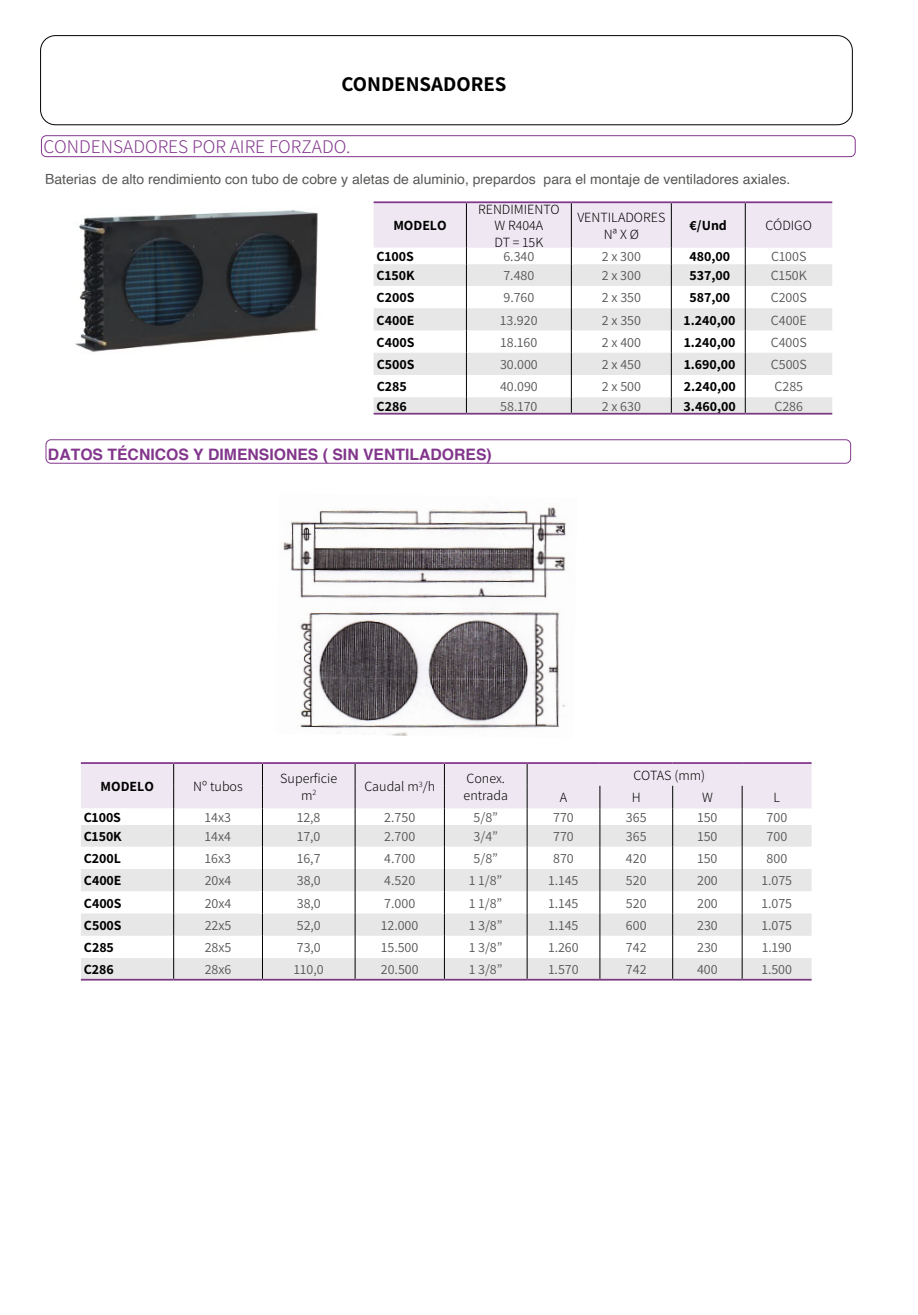
<style>
.page{position:relative;width:918px;height:1315px;background:#fff}
.page>*{position:absolute;margin:0;border:0;box-sizing:border-box;transform-origin:0 0}
.t1{font:700 21px "Assistant";color:#000}
.t2{font:300 19.25px "Assistant";color:#82368c}
.t3{font:700 15.75px "Helvetica";color:#82368c}
.t4{font:14px "Assistant";color:#575756}
.t5{font:700 14px "Assistant";color:#000}
.t6{font:14px "Helvetica";color:#575756}
.t7{font:300 14px/16.8px "Assistant";color:#000;text-align:center}
</style>
<div class="page">
<div style="left:40px;top:35px;width:813px;height:90px;border:1px solid #000;border-radius:15px"></div>
<div style="left:41px;top:135px;width:814px;height:22px;border:1px solid #82368c;border-radius:5px"></div>
<img style="left:75px;top:210px;width:243px;height:142px">
<svg style="left:374px;top:203px;width:458px;height:210px"></svg>
<hr style="left:374px;top:413px;width:92px;height:1px;background:#7a3a81">
<hr style="left:466px;top:413px;width:105px;height:1px;background:#7a3a81">
<hr style="left:571px;top:413px;width:100px;height:1px;background:#7a3a81">
<hr style="left:671px;top:413px;width:74px;height:1px;background:#7a3a81">
<hr style="left:745px;top:413px;width:87px;height:1px;background:#7a3a81">
<hr style="left:374px;top:201px;width:92px;height:2px;background:#82368c">
<hr style="left:466px;top:201px;width:105px;height:2px;background:#82368c">
<hr style="left:571px;top:201px;width:100px;height:2px;background:#82368c">
<hr style="left:671px;top:201px;width:74px;height:2px;background:#82368c">
<hr style="left:745px;top:201px;width:87px;height:2px;background:#82368c">
<div style="left:46px;top:439px;width:805px;height:24px;border:1px solid #82368c;border-radius:5px"></div>
<img style="left:283px;top:507px;width:283px;height:229px">
<svg style="left:81px;top:764px;width:730px;height:215px"></svg>
<hr style="left:81px;top:979px;width:93px;height:1px;background:#7a3a81">
<hr style="left:174px;top:979px;width:88px;height:1px;background:#7a3a81">
<hr style="left:262px;top:979px;width:93px;height:1px;background:#7a3a81">
<hr style="left:355px;top:979px;width:89px;height:1px;background:#7a3a81">
<hr style="left:444px;top:979px;width:83px;height:1px;background:#7a3a81">
<hr style="left:527px;top:979px;width:73px;height:1px;background:#7a3a81">
<hr style="left:600px;top:979px;width:72px;height:1px;background:#7a3a81">
<hr style="left:672px;top:979px;width:70px;height:1px;background:#7a3a81">
<hr style="left:742px;top:979px;width:69px;height:1px;background:#7a3a81">
<hr style="left:81px;top:762px;width:93px;height:2px;background:#82368c">
<hr style="left:174px;top:762px;width:88px;height:2px;background:#82368c">
<hr style="left:262px;top:762px;width:93px;height:2px;background:#82368c">
<hr style="left:355px;top:762px;width:89px;height:2px;background:#82368c">
<hr style="left:444px;top:762px;width:83px;height:2px;background:#82368c">
<hr style="left:527px;top:762px;width:73px;height:2px;background:#82368c">
<hr style="left:600px;top:762px;width:72px;height:2px;background:#82368c">
<hr style="left:672px;top:762px;width:70px;height:2px;background:#82368c">
<hr style="left:742px;top:762px;width:69px;height:2px;background:#82368c">
<h1 class="t1" style="left:341px;top:70px;width:167px">CONDENSADORES</h1>
<h2 class="t2" style="left:43px;top:134px;width:309px">CONDENSADORES POR AIRE FORZADO.</h2>
<p class="t6" style="left:45px;top:168px;width:747px">Baterias de alto rendimiento con tubo de cobre y aletas de aluminio, prepardos para el montaje de ventiladores axiales.</p>
<p class="t5" style="left:393px;top:216px;width:55px">MODELO</p>
<p class="t7" style="left:478px;top:200px;width:83px">RENDIMIENTO<br>W R404A<br>DT = 15K</p>
<p class="t7" style="left:577px;top:208px;width:89px">VENTILADORES<br>Nª X Ø</p>
<p class="t5" style="left:689px;top:216px;width:39px">€/Und</p>
<p class="t7" style="left:765px;top:217px;width:48px">CÓDIGO</p>
<p class="t5" style="left:377px;top:247px;width:39px">C100S</p>
<p class="t4" style="left:503px;top:247px;width:32px">6.340</p>
<p class="t4" style="left:602px;top:247px;width:41px">2 x 300</p>
<p class="t5" style="left:689px;top:247px;width:42px">480,00</p>
<p class="t4" style="left:771px;top:247px;width:37px">C100S</p>
<p class="t5" style="left:377px;top:266px;width:39px">C150K</p>
<p class="t4" style="left:503px;top:266px;width:32px">7.480</p>
<p class="t4" style="left:602px;top:266px;width:41px">2 x 300</p>
<p class="t5" style="left:689px;top:266px;width:42px">537,00</p>
<p class="t4" style="left:771px;top:266px;width:38px">C150K</p>
<p class="t5" style="left:377px;top:288px;width:39px">C200S</p>
<p class="t4" style="left:503px;top:288px;width:32px">9.760</p>
<p class="t4" style="left:602px;top:288px;width:41px">2 x 350</p>
<p class="t5" style="left:689px;top:288px;width:42px">587,00</p>
<p class="t4" style="left:771px;top:288px;width:38px">C200S</p>
<p class="t5" style="left:377px;top:310px;width:39px">C400E</p>
<p class="t4" style="left:500px;top:310px;width:39px">13.920</p>
<p class="t4" style="left:602px;top:310px;width:41px">2 x 350</p>
<p class="t5" style="left:684px;top:310px;width:53px">1.240,00</p>
<p class="t4" style="left:771px;top:310px;width:37px">C400E</p>
<p class="t5" style="left:377px;top:332px;width:39px">C400S</p>
<p class="t4" style="left:500px;top:332px;width:38px">18.160</p>
<p class="t4" style="left:602px;top:332px;width:41px">2 x 400</p>
<p class="t5" style="left:684px;top:332px;width:53px">1.240,00</p>
<p class="t4" style="left:771px;top:332px;width:38px">C400S</p>
<p class="t5" style="left:377px;top:355px;width:39px">C500S</p>
<p class="t4" style="left:500px;top:355px;width:39px">30.000</p>
<p class="t4" style="left:602px;top:355px;width:41px">2 x 450</p>
<p class="t5" style="left:684px;top:355px;width:53px">1.690,00</p>
<p class="t4" style="left:771px;top:355px;width:38px">C500S</p>
<p class="t5" style="left:377px;top:377px;width:32px">C285</p>
<p class="t4" style="left:500px;top:377px;width:39px">40.090</p>
<p class="t4" style="left:602px;top:377px;width:41px">2 x 500</p>
<p class="t5" style="left:684px;top:377px;width:54px">2.240,00</p>
<p class="t4" style="left:774px;top:377px;width:30px">C285</p>
<p class="t5" style="left:377px;top:396px;width:32px">C286</p>
<p class="t4" style="left:500px;top:396px;width:39px">58.170</p>
<p class="t4" style="left:602px;top:396px;width:41px">2 x 630</p>
<p class="t5" style="left:683px;top:396px;width:54px">3.460,00</p>
<p class="t4" style="left:774px;top:396px;width:30px">C286</p>
<p class="t3" style="left:48px;top:442px;width:445px">DATOS TÉCNICOS Y DIMENSIONES ( SIN VENTILADORES)</p>
<p class="t5" style="left:101px;top:777px;width:55px">MODELO</p>
<p class="t7" style="left:193px;top:777px;width:51px">Nº tubos</p>
<p class="t7" style="left:280px;top:769px;width:59px">Superficie m<sup>2</sup></p>
<p class="t7" style="left:364px;top:777px;width:72px">Caudal m<sup>3</sup>/h</p>
<p class="t7" style="left:463px;top:769px;width:46px;text-align:left">Conex. entrada</p>
<p class="t7" style="left:633px;top:766px;width:73px">COTAS (mm)</p>
<p class="t7" style="left:560px;top:788px;width:9px">A</p>
<p class="t7" style="left:632px;top:788px;width:10px">H</p>
<p class="t7" style="left:702px;top:788px;width:12px">W</p>
<p class="t7" style="left:773px;top:788px;width:8px">L</p>
<p class="t5" style="left:84px;top:807px;width:39px">C100S</p>
<p class="t4" style="left:205px;top:807px;width:28px">14x3</p>
<p class="t4" style="left:297px;top:807px;width:25px">12,8</p>
<p class="t4" style="left:384px;top:807px;width:32px">2.750</p>
<p class="t4" style="left:473px;top:807px;width:26px">5/8”</p>
<p class="t4" style="left:553px;top:807px;width:22px">770</p>
<p class="t4" style="left:626px;top:807px;width:22px">365</p>
<p class="t4" style="left:697px;top:807px;width:22px">150</p>
<p class="t4" style="left:766px;top:807px;width:22px">700</p>
<p class="t5" style="left:84px;top:827px;width:39px">C150K</p>
<p class="t4" style="left:205px;top:827px;width:28px">14x4</p>
<p class="t4" style="left:297px;top:827px;width:25px">17,0</p>
<p class="t4" style="left:384px;top:827px;width:32px">2.700</p>
<p class="t4" style="left:473px;top:827px;width:26px">3/4”</p>
<p class="t4" style="left:553px;top:827px;width:22px">770</p>
<p class="t4" style="left:626px;top:827px;width:22px">365</p>
<p class="t4" style="left:697px;top:827px;width:22px">150</p>
<p class="t4" style="left:766px;top:827px;width:22px">700</p>
<p class="t5" style="left:84px;top:849px;width:39px">C200L</p>
<p class="t4" style="left:205px;top:849px;width:28px">16x3</p>
<p class="t4" style="left:297px;top:849px;width:25px">16,7</p>
<p class="t4" style="left:384px;top:849px;width:32px">4.700</p>
<p class="t4" style="left:473px;top:849px;width:26px">5/8”</p>
<p class="t4" style="left:553px;top:849px;width:22px">870</p>
<p class="t4" style="left:626px;top:849px;width:22px">420</p>
<p class="t4" style="left:697px;top:849px;width:22px">150</p>
<p class="t4" style="left:766px;top:849px;width:22px">800</p>
<p class="t5" style="left:84px;top:871px;width:39px">C400E</p>
<p class="t4" style="left:205px;top:871px;width:28px">20x4</p>
<p class="t4" style="left:297px;top:871px;width:26px">38,0</p>
<p class="t4" style="left:384px;top:871px;width:32px">4.520</p>
<p class="t4" style="left:469px;top:871px;width:34px">1 1/8”</p>
<p class="t4" style="left:548px;top:871px;width:31px">1.145</p>
<p class="t4" style="left:626px;top:871px;width:22px">520</p>
<p class="t4" style="left:697px;top:871px;width:22px">200</p>
<p class="t4" style="left:762px;top:871px;width:32px">1.075</p>
<p class="t5" style="left:84px;top:893px;width:39px">C400S</p>
<p class="t4" style="left:205px;top:893px;width:28px">20x4</p>
<p class="t4" style="left:297px;top:893px;width:26px">38,0</p>
<p class="t4" style="left:384px;top:893px;width:32px">7.000</p>
<p class="t4" style="left:469px;top:893px;width:34px">1 1/8”</p>
<p class="t4" style="left:548px;top:893px;width:31px">1.145</p>
<p class="t4" style="left:626px;top:893px;width:22px">520</p>
<p class="t4" style="left:697px;top:893px;width:22px">200</p>
<p class="t4" style="left:762px;top:893px;width:32px">1.075</p>
<p class="t5" style="left:84px;top:915px;width:39px">C500S</p>
<p class="t4" style="left:205px;top:915px;width:28px">22x5</p>
<p class="t4" style="left:297px;top:915px;width:26px">52,0</p>
<p class="t4" style="left:381px;top:915px;width:39px">12.000</p>
<p class="t4" style="left:469px;top:915px;width:35px">1 3/8”</p>
<p class="t4" style="left:548px;top:915px;width:31px">1.145</p>
<p class="t4" style="left:626px;top:915px;width:22px">600</p>
<p class="t4" style="left:697px;top:915px;width:22px">230</p>
<p class="t4" style="left:762px;top:915px;width:32px">1.075</p>
<p class="t5" style="left:84px;top:938px;width:32px">C285</p>
<p class="t4" style="left:205px;top:938px;width:28px">28x5</p>
<p class="t4" style="left:297px;top:938px;width:26px">73,0</p>
<p class="t4" style="left:381px;top:938px;width:39px">15.500</p>
<p class="t4" style="left:469px;top:938px;width:35px">1 3/8”</p>
<p class="t4" style="left:548px;top:938px;width:32px">1.260</p>
<p class="t4" style="left:626px;top:938px;width:22px">742</p>
<p class="t4" style="left:697px;top:938px;width:22px">230</p>
<p class="t4" style="left:762px;top:938px;width:31px">1.190</p>
<p class="t5" style="left:84px;top:960px;width:32px">C286</p>
<p class="t4" style="left:205px;top:960px;width:28px">28x6</p>
<p class="t4" style="left:294px;top:960px;width:31px">110,0</p>
<p class="t4" style="left:381px;top:960px;width:39px">20.500</p>
<p class="t4" style="left:469px;top:960px;width:35px">1 3/8”</p>
<p class="t4" style="left:548px;top:960px;width:32px">1.570</p>
<p class="t4" style="left:626px;top:960px;width:22px">742</p>
<p class="t4" style="left:697px;top:960px;width:22px">400</p>
<p class="t4" style="left:761px;top:960px;width:32px">1.500</p>
</div>
